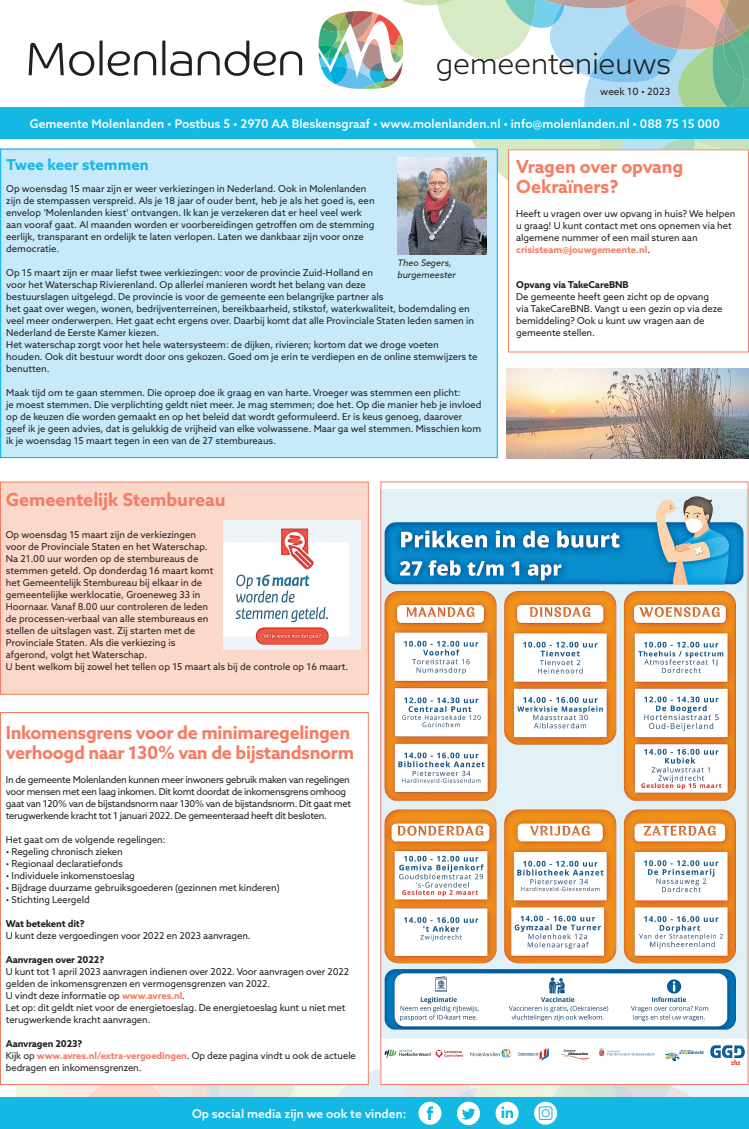
<style>
.page{position:relative;width:749px;height:1129px;background:#fff}
.page>*{position:absolute;margin:0;border:0;box-sizing:border-box;transform-origin:0 0}
.t1{font:300 30px "Azo Sans";letter-spacing:-.015em;color:#231f20}
.t2{font:700 18px/20px "Azo Sans";letter-spacing:-.02em;color:#f37e66}
.t3{font:700 15px "Azo Sans";color:#13b8e3}
.t4{font:500 12px "Azo Sans";color:#fff}
.t5{font:10px "Azo Sans";color:#231f20}
.t6{font:9.5px/12px "Azo Sans";color:#231f20}
.t7{font:9.5px/12px "Azo Sans";letter-spacing:-.03em;color:#231f20}
.t8{font:700 9.5px "Azo Sans";letter-spacing:-.01em;color:#231f20}
.t9{font:italic 9px/12px "Azo Sans";color:#231f20}
.s1{font-weight:700;color:#f37e66}
.s2{font-weight:700}
</style>
<div class="page">
<svg style="left:469px;top:138px;width:279px;height:186px"></svg>
<svg style="left:29px;top:40px;width:127px;height:36px"></svg>
<svg style="left:162px;top:40px;width:30px;height:36px"></svg>
<svg style="left:198px;top:40px;width:104px;height:36px"></svg>
<svg style="left:318px;top:0;width:430px;height:107px"></svg>
<div style="left:0;top:1097px;width:748px;height:31px;background:#13b8e3"></div>
<svg style="left:16px;top:1068px;width:732px;height:56px"></svg>
<svg style="left:542px;top:1109px;width:6px;height:7px"></svg>
<div style="left:0;top:107px;width:748px;height:31px;background:#13b8e3"></div>
<div style="left:0;top:149px;width:497px;height:309px;background:#c6eafa"></div>
<div style="left:0;top:149px;width:497px;height:309px;border:1px solid #00aeef"></div>
<img style="left:397px;top:157px;width:89px;height:97px">
<div style="left:508px;top:150px;width:240px;height:202px;background:#fff"></div>
<div style="left:508px;top:149px;width:240px;height:203px;border:1px solid #f37e66"></div>
<div style="left:381px;top:482px;width:366px;height:602px;background:#fff"></div>
<img style="left:382px;top:489px;width:364px;height:577px">
<div style="left:0;top:482px;width:368px;height:212px;background:#fcd8cb"></div>
<div style="left:0;top:481px;width:369px;height:213px;border:1px solid #f37e66"></div>
<img style="left:506px;top:368px;width:242px;height:90px">
<img style="left:223px;top:521px;width:137px;height:128px">
<div style="left:0;top:712px;width:368px;height:372px;background:#fff"></div>
<div style="left:0;top:711px;width:369px;height:373px;border:1px solid #f37e66"></div>
<h1 class="t1" style="left:435px;top:44px;width:237px">gemeentenieuws</h1>
<p class="t5" style="left:600px;top:84px;width:71px">week 10 • 2023</p>
<p class="t4" style="left:30px;top:115px;width:691px">Gemeente Molenlanden • Postbus 5 • 2970 AA Bleskensgraaf • www.molenlanden.nl • info@molenlanden.nl • 088 75 15 000</p>
<h3 class="t3" style="left:6px;top:154px;width:144px">Twee keer stemmen</h3>
<p class="t6" style="left:6px;top:182px;width:370px">Op woensdag 15 maar zijn er weer verkiezingen in Nederland. Ook in Molenlanden zijn de stempassen verspreid. Als je 18 jaar of ouder bent, heb je als het goed is, een envelop ‘Molenlanden kiest’ ontvangen. Ik kan je verzekeren dat er heel veel werk aan vooraf gaat. Al maanden worden er voorbereidingen getroffen om de stemming eerlijk, transparant en ordelijk te laten verlopen. Laten we dankbaar zijn voor onze democratie.</p>
<p class="t6" style="left:6px;top:266px;width:472px">Op 15 maart zijn er maar liefst twee verkiezingen: voor de provincie Zuid-Holland en<br>voor het Waterschap Rivierenland. Op allerlei manieren wordt het belang van deze<br>bestuurslagen uitgelegd. De provincie is voor de gemeente een belangrijke partner als<br>het gaat over wegen, wonen, bedrijventerreinen, bereikbaarheid, stikstof, waterkwaliteit, bodemdaling en veel meer onderwerpen. Het gaat echt ergens over. Daarbij komt dat alle Provinciale Staten leden samen in Nederland de Eerste Kamer kiezen.<br>Het waterschap zorgt voor het hele watersysteem: de dijken, rivieren; kortom dat we droge voeten houden. Ook dit bestuur wordt door ons gekozen. Goed om je erin te verdiepen en de online stemwijzers te benutten.</p>
<p class="t6" style="left:6px;top:386px;width:476px">Maak tijd om te gaan stemmen. Die oproep doe ik graag en van harte. Vroeger was stemmen een plicht:<br>je moest stemmen. Die verplichting geldt niet meer. Je mag stemmen; doe het. Op die manier heb je invloed op de keuzen die worden gemaakt en op het beleid dat wordt geformuleerd. Er is keus genoeg, daarover geef ik je geen advies, dat is gelukkig de vrijheid van elke volwassene. Maar ga wel stemmen. Misschien kom ik je woensdag 15 maart tegen in een van de 27 stembureaus.</p>
<p class="t9" style="left:397px;top:256px;width:60px">Theo Segers, burgemeester</p>
<h2 class="t2" style="left:6px;top:489px;width:221px">Gemeentelijk Stembureau</h2>
<p class="t6" style="left:6px;top:528px;width:344px">Op woensdag 15 maart zijn de verkiezingen<br>voor de Provinciale Staten en het Waterschap.<br>Na 21.00 uur worden op de stembureaus de<br>stemmen geteld. Op donderdag 16 maart komt<br>het Gemeentelijk Stembureau bij elkaar in de<br>gemeentelijke werklocatie, Groeneweg 33 in<br>Hoornaar. Vanaf 8.00 uur controleren de leden<br>de processen-verbaal van alle stembureaus en<br>stellen de uitslagen vast. Zij starten met de<br>Provinciale Staten. Als die verkiezing is<br>afgerond, volgt het Waterschap.<br>U bent welkom bij zowel het tellen op 15 maart als bij de controle op 16 maart.</p>
<h2 class="t2" style="left:6px;top:722px;width:350px">Inkomensgrens voor de minimaregelingen verhoogd naar 130% van de bijstandsnorm</h2>
<p class="t7" style="left:6px;top:773px;width:346px">In de gemeente Molenlanden kunnen meer inwoners gebruik maken van regelingen voor mensen met een laag inkomen. Dit komt doordat de inkomensgrens omhoog gaat van 120% van de bijstandsnorm naar 130% van de bijstandsnorm. Dit gaat met terugwerkende kracht tot 1 januari 2022. De gemeenteraad heeft dit besloten.</p>
<p class="t6" style="left:6px;top:833px;width:161px">Het gaat om de volgende regelingen:</p>
<p class="t6" style="left:6px;top:845px;width:118px">• Regeling chronisch zieken</p>
<p class="t6" style="left:6px;top:857px;width:118px">• Regionaal declaratiefonds</p>
<p class="t6" style="left:6px;top:869px;width:130px">• Individuele inkomenstoeslag</p>
<p class="t6" style="left:6px;top:881px;width:275px">• Bijdrage duurzame gebruiksgoederen (gezinnen met kinderen)</p>
<p class="t6" style="left:6px;top:893px;width:85px">• Stichting Leergeld</p>
<p class="t8" style="left:6px;top:917px;width:80px">Wat betekent dit?</p>
<p class="t6" style="left:6px;top:929px;width:246px">U kunt deze vergoedingen voor 2022 en 2023 aanvragen.</p>
<p class="t8" style="left:6px;top:953px;width:100px">Aanvragen over 2022?</p>
<p class="t6" style="left:6px;top:965px;width:344px">U kunt tot 1 april 2023 aanvragen indienen over 2022. Voor aanvragen over 2022 gelden de inkomensgrenzen en vermogensgrenzen van 2022.<br>U vindt deze informatie op <span class="s1">www.avres.nl</span>.<br>Let op: dit geldt niet voor de energietoeslag. De energietoeslag kunt u niet met terugwerkende kracht aanvragen.</p>
<p class="t6" style="left:6px;top:1037px;width:351px"><span class="s2">Aanvragen 2023?<br></span>Kijk op <span class="s1">www.avres.nl/extra-vergoedingen</span>. Op deze pagina vindt u ook de actuele bedragen en inkomensgrenzen.</p>
<p class="t4" style="left:192px;top:1105px;width:216px">Op social media zijn we ook te vinden:</p>
<h2 class="t2" style="left:516px;top:156px;width:168px">Vragen over opvang<br>Oekraïners?</h2>
<p class="t6" style="left:516px;top:208px;width:221px">Heeft u vragen over uw opvang in huis? We helpen u graag! U kunt contact met ons opnemen via het algemene nummer of een mail sturen aan <span class="s1">crisisteam@jouwgemeente.nl</span>.</p>
<p class="t8" style="left:516px;top:278px;width:114px">Opvang via TakeCareBNB</p>
<p class="t6" style="left:516px;top:290px;width:207px">De gemeente heeft geen zicht op de opvang via TakeCareBNB. Vangt u een gezin op via deze bemiddeling? Ook u kunt uw vragen aan de gemeente stellen.</p>
</div>
